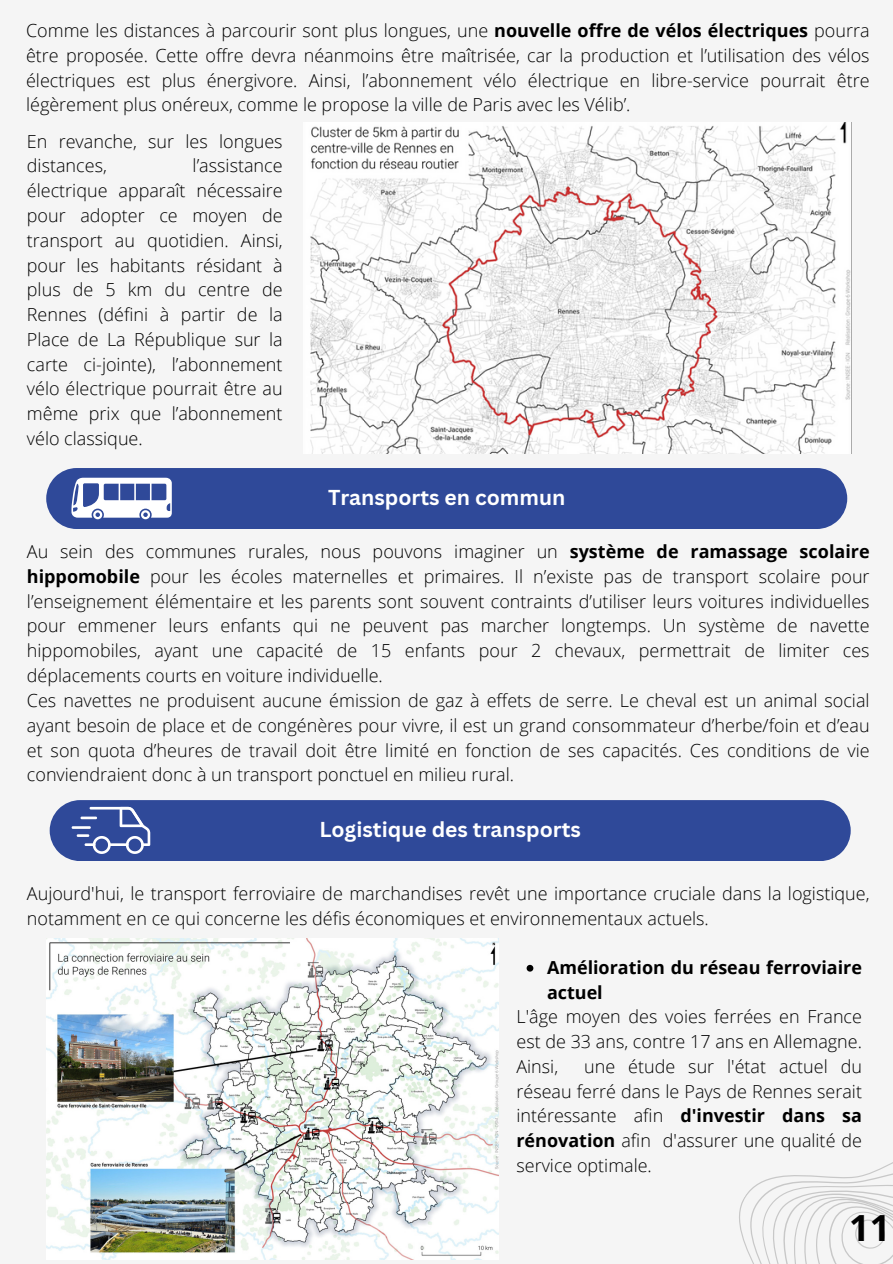
<style>
.page{position:relative;width:893px;height:1264px;background:#fff}
.page>*{position:absolute;margin:0;border:0;box-sizing:border-box;transform-origin:0 0}
.t1{font:700 36px "Open Sans";color:#000}
.t2{font:700 21px "Canva Sans";color:#fff}
.t3{font:300 18px/24.8px "Open Sans";color:#000;text-align:justify}
.t4{font:700 18px/24.8px "Open Sans";color:#000}
.s1{font-weight:700}
</style>
<div class="page">
<div style="left:0;top:0;width:892px;height:1263px;background:#f5f5f5"></div>
<svg style="left:739px;top:1162px;width:153px;height:101px"></svg>
<img style="left:310px;top:123px;width:540px;height:330px">
<div style="left:46px;top:468px;width:801px;height:61px;background:#2f4999"></div>
<svg style="left:71px;top:477px;width:100px;height:42px"></svg>
<div style="left:50px;top:800px;width:800px;height:61px;background:#2f4999"></div>
<svg style="left:72px;top:806px;width:78px;height:48px"></svg>
<img style="left:46px;top:938px;width:452px;height:321px">
<svg style="left:526px;top:964px;width:7px;height:7px"></svg>
<p class="t3" style="left:26px;top:18px;width:845px">Comme les distances à parcourir sont plus longues, une <span class="s1">nouvelle offre de vélos électriques</span> pourra être proposée. Cette offre devra néanmoins être maîtrisée, car la production et l’utilisation des vélos électriques est plus énergivore. Ainsi, l’abonnement vélo électrique en libre-service pourrait être légèrement plus onéreux, comme le propose la ville de Paris avec les Vélib’.</p>
<p class="t3" style="left:27px;top:128px;width:257px">En revanche, sur les longues distances,</p>
<p class="t3" style="left:27px;top:153px;width:257px;text-indent:166px">l’assistance électrique apparaît nécessaire pour adopter ce moyen de transport au quotidien. Ainsi, pour les habitants résidant à plus de 5 km du centre de Rennes (défini à partir de la Place de La République sur la carte ci-jointe), l’abonnement vélo électrique pourrait être au même prix que l’abonnement vélo classique.</p>
<p class="t2" style="left:328px;top:482px;width:239px">Transports en commun</p>
<p class="t3" style="left:27px;top:538px;width:844px">Au sein des communes rurales, nous pouvons imaginer un <span class="s1">système de ramassage scolaire hippomobile</span> pour les écoles maternelles et primaires. Il n’existe pas de transport scolaire pour l’enseignement élémentaire et les parents sont souvent contraints d’utiliser leurs voitures individuelles pour emmener leurs enfants qui ne peuvent pas marcher longtemps. Un système de navette hippomobiles, ayant une capacité de 15 enfants pour 2 chevaux, permettrait de limiter ces déplacements courts en voiture individuelle.</p>
<p class="t3" style="left:27px;top:687px;width:844px">Ces navettes ne produisent aucune émission de gaz à effets de serre. Le cheval est un animal social ayant besoin de place et de congénères pour vivre, il est un grand consommateur d’herbe/foin et d’eau et son quota d’heures de travail doit être limité en fonction de ses capacités. Ces conditions de vie conviendraient donc à un transport ponctuel en milieu rural.</p>
<p class="t2" style="left:319px;top:814px;width:263px">Logistique des transports</p>
<p class="t3" style="left:27px;top:880px;width:844px">Aujourd'hui, le transport ferroviaire de marchandises revêt une importance cruciale dans la logistique, notamment en ce qui concerne les défis économiques et environnementaux actuels.</p>
<p class="t4" style="left:547px;top:954px;width:316px">Amélioration du réseau ferroviaire actuel</p>
<p class="t3" style="left:516px;top:1004px;width:347px">L'âge moyen des voies ferrées en France est de 33 ans, contre 17 ans en Allemagne.<br>Ainsi,</p>
<p class="t3" style="left:516px;top:1053px;width:347px;text-indent:68px">une étude sur l'état actuel du réseau ferré dans le Pays de Rennes serait intéressante afin <span class="s1">d'investir dans sa rénovation</span> afin d'assurer une qualité de service optimale.</p>
<p class="t1" style="left:849px;top:1202px;width:43px">11</p>
</div>
